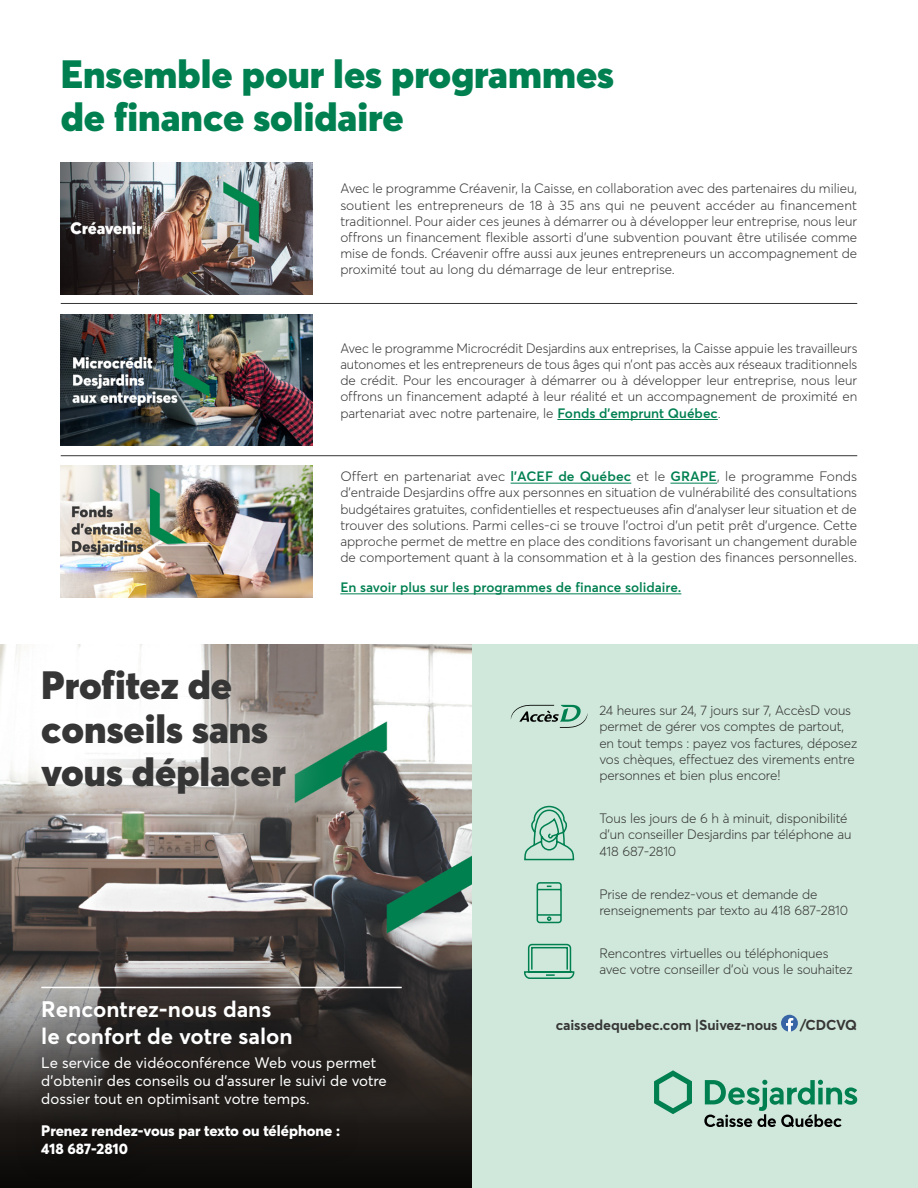
<style>
.page{position:relative;width:918px;height:1188px;background:#fff}
.page>*{position:absolute;margin:0;border:0;box-sizing:border-box;transform-origin:0 0}
.t1{font:900 39px/43.5px "Averta";color:#008051}
.t2{font:900 39px/43.5px "Averta";color:#363636}
.t3{font:700 22.2px/26.7px "Averta";color:#fff}
.t4{font:15px/18px "Averta";color:#fff}
.t5{font:800 15px/18px "Averta";color:#fff}
.t6{font:700 14.25px "Averta";letter-spacing:-.01em;color:#363636}
.t7{font:300 13.5px/16.2px "Averta";letter-spacing:-.01em;color:#363636}
.t8{font:600 13.5px "Averta";color:#008051}
.s1{font-weight:600;color:#008051}
</style>
<div class="page">
<img style="left:0;top:645px;width:472px;height:294px">
<svg style="left:0;top:939px;width:472px;height:249px;background:#383331"></svg>
<div style="left:472px;top:645px;width:446px;height:543px;background:#d0e8db"></div>
<svg style="left:654px;top:1070px;width:38px;height:44px"></svg>
<svg style="left:704px;top:1080px;width:153px;height:47px"></svg>
<svg style="left:781px;top:1015px;width:17px;height:17px"></svg>
<svg style="left:511px;top:705px;width:77px;height:23px"></svg>
<svg style="left:536px;top:882px;width:26px;height:42px"></svg>
<div style="left:0;top:622px;width:333px;height:219px;background:#fff;opacity:.75"></div>
<div style="left:13px;top:956px;width:412px;height:228px;background:#000;opacity:.75"></div>
<hr style="left:41px;top:987px;width:361px;height:1px;background:#fff">
<svg style="left:524px;top:805px;width:51px;height:56px"></svg>
<svg style="left:524px;top:943px;width:51px;height:36px"></svg>
<img style="left:60px;top:163px;width:252px;height:132px">
<img style="left:60px;top:314px;width:252px;height:132px">
<img style="left:60px;top:465px;width:252px;height:132px">
<hr style="left:557px;top:419px;width:161px;height:1px;background:#008051">
<hr style="left:511px;top:483px;width:120px;height:1px;background:#008051">
<hr style="left:670px;top:483px;width:47px;height:1px;background:#008051">
<hr style="left:340px;top:593px;width:341px;height:1px;background:#008051">
<hr style="left:61px;top:303px;width:796px;height:1px;background:#363636">
<hr style="left:61px;top:455px;width:796px;height:1px;background:#363636">
<h2 class="t1" style="left:61px;top:52px;width:555px">Ensemble pour les programmes de finance solidaire</h2>
<p class="t7" style="left:340px;top:180px;width:518px;text-align:justify">Avec le programme Créavenir, la Caisse, en collaboration avec des partenaires du milieu, soutient les entrepreneurs de 18 à 35 ans qui ne peuvent accéder au financement traditionnel. Pour aider ces jeunes à démarrer ou à développer leur entreprise, nous leur offrons un financement flexible assorti d’une subvention pouvant être utilisée comme mise de fonds. Créavenir offre aussi aux jeunes entrepreneurs un accompagnement de proximité tout au long du démarrage de leur entreprise.</p>
<p class="t7" style="left:340px;top:340px;width:519px;text-align:justify">Avec le programme Microcrédit Desjardins aux entreprises, la Caisse appuie les travailleurs autonomes et les entrepreneurs de tous âges qui n’ont pas accès aux réseaux traditionnels de crédit. Pour les encourager à démarrer ou à développer leur entreprise, nous leur offrons un financement adapté à leur réalité et un accompagnement de proximité en partenariat avec notre partenaire, le <span class="s1">Fonds d’emprunt Québec</span>.</p>
<p class="t2" style="left:41px;top:663px;width:246px">Profitez de conseils sans vous déplacer</p>
<p class="t7" style="left:340px;top:468px;width:518px;text-align:justify">Offert en partenariat avec <span class="s1">l’ACEF de Québec</span> et le <span class="s1">GRAPE</span>, le programme Fonds d’entraide Desjardins offre aux personnes en situation de vulnérabilité des consultations budgétaires gratuites, confidentielles et respectueuses afin d’analyser leur situation et de trouver des solutions. Parmi celles-ci se trouve l’octroi d’un petit prêt d’urgence. Cette approche permet de mettre en place des conditions favorisant un changement durable de comportement quant à la consommation et à la gestion des finances personnelles.</p>
<p class="t8" style="left:340px;top:579px;width:343px">En savoir plus sur les programmes de finance solidaire.</p>
<p class="t7" style="left:599px;top:702px;width:259px">24 heures sur 24, 7 jours sur 7, AccèsD vous permet de gérer vos comptes de partout, en tout temps : payez vos factures, déposez vos chèques, effectuez des virements entre personnes et bien plus encore!</p>
<p class="t7" style="left:599px;top:810px;width:253px">Tous les jours de 6 h à minuit, disponibilité d’un conseiller Desjardins par téléphone au<br>418 687-2810</p>
<p class="t7" style="left:599px;top:886px;width:250px">Prise de rendez-vous et demande de renseignements par texto au 418 687-2810</p>
<p class="t7" style="left:599px;top:945px;width:255px">Rencontres virtuelles ou téléphoniques avec votre conseiller d’où vous le souhaitez</p>
<p class="t3" style="left:41px;top:996px;width:253px">Rencontrez-nous dans le confort de votre salon</p>
<p class="t4" style="left:41px;top:1054px;width:347px">Le service de vidéoconférence Web vous permet d’obtenir des conseils ou d’assurer le suivi de votre dossier tout en optimisant votre temps.</p>
<p class="t5" style="left:41px;top:1121px;width:300px">Prenez rendez-vous par texto ou téléphone :<br>418 687-2810</p>
<p class="t6" style="left:556px;top:1016px;width:223px">caissedequebec.com |Suivez-nous</p>
<p class="t6" style="left:800px;top:1016px;width:59px">/CDCVQ</p>
</div>
